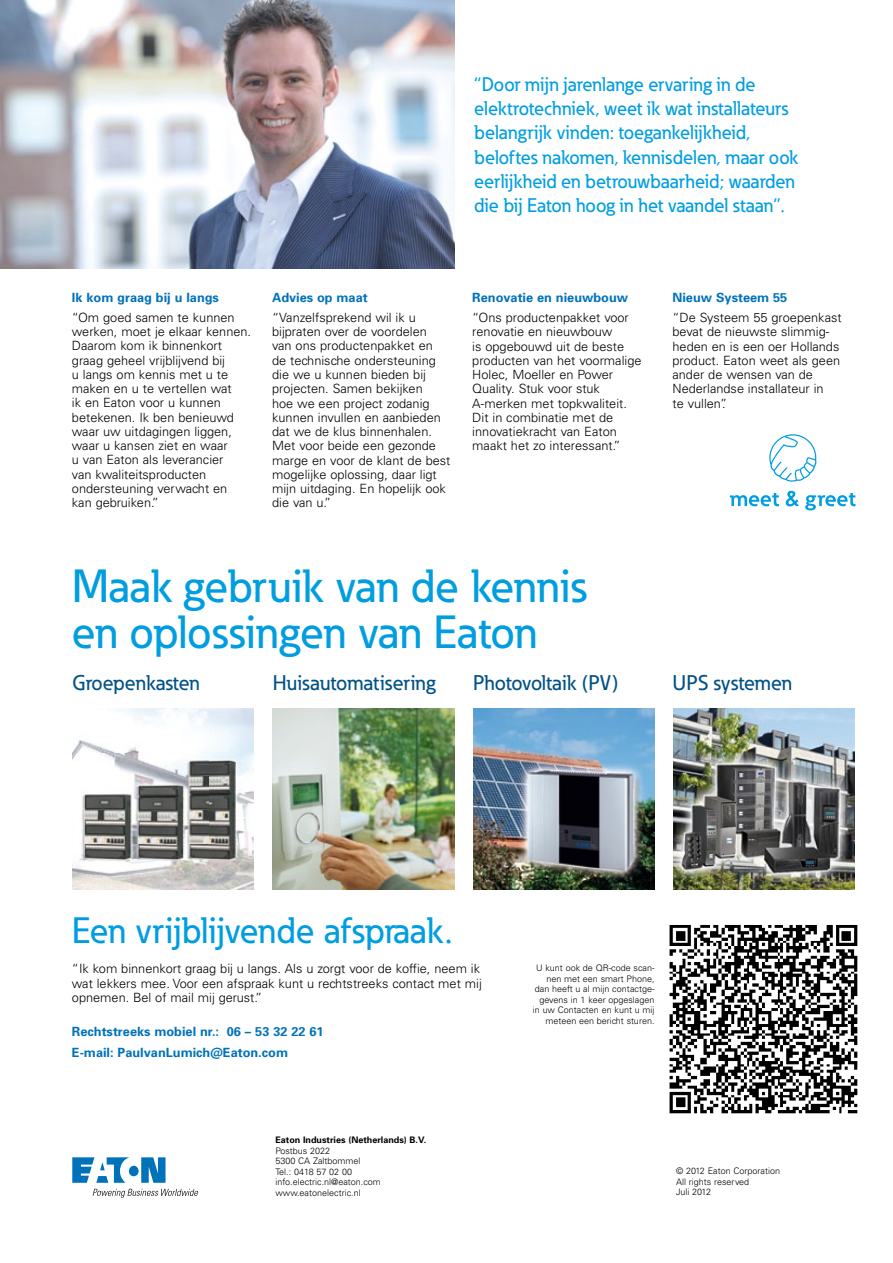
<style>
.page{position:relative;width:893px;height:1263px;background:#fff}
.page>*{position:absolute;margin:0;border:0;box-sizing:border-box;transform-origin:0 0}
.t1{font:500 45.9px/45.9px "Eaton";color:#009ee0}
.t2{font:500 36.3px "Eaton";color:#009ee0}
.t3{font:500 21px "Eaton";color:#005187}
.t4{font:500 19.5px/24px "Eaton";color:#009ee0}
.t5{font:300 12.75px/14.2px "Univers CE";color:#000}
.t6{font:700 12.75px/20.2px "Univers";color:#0072ba}
.t7{font:300 9px/10.5px "Univers CE";color:#000}
.t8{font:700 9px "Univers";color:#000}
</style>
<div class="page">
<svg style="left:72px;top:1157px;width:94px;height:26px"></svg>
<svg style="left:93px;top:1189px;width:105px;height:9px"></svg>
<img style="left:72px;top:708px;width:182px;height:182px">
<img style="left:473px;top:708px;width:182px;height:182px">
<img style="left:272px;top:708px;width:182px;height:182px">
<img style="left:673px;top:708px;width:182px;height:182px">
<img style="left:0;top:0;width:454px;height:269px">
<img style="left:669px;top:925px;width:189px;height:189px">
<svg style="left:769px;top:434px;width:48px;height:48px"></svg>
<svg style="left:730px;top:491px;width:125px;height:19px"></svg>
<p class="t4" style="left:474px;top:73px;width:326px">“Door mijn jarenlange ervaring in de elektrotechniek, weet ik wat installateurs belangrijk vinden: toegankelijkheid, beloftes nakomen, kennisdelen, maar ook eerlijkheid en betrouwbaarheid; waarden die bij Eaton hoog in het vaandel staan”.</p>
<p class="t6" style="left:72px;top:287px;width:149px">Ik kom graag bij u langs</p>
<p class="t5" style="left:72px;top:310px;width:181px">“Om goed samen te kunnen werken, moet je elkaar kennen.<br>Daarom kom ik binnenkort graag geheel vrijblijvend bij<br>u langs om kennis met u te maken en u te vertellen wat<br>ik en Eaton voor u kunnen betekenen. Ik ben benieuwd waar uw uitdagingen liggen, waar u kansen ziet en waar<br>u van Eaton als leverancier<br>van kwaliteitsproducten ondersteuning verwacht en<br>kan gebruiken.”</p>
<p class="t6" style="left:272px;top:287px;width:97px">Advies op maat</p>
<p class="t5" style="left:272px;top:311px;width:180px">“Vanzelfsprekend wil ik u bijpraten over de voordelen<br>van ons productenpakket en<br>de technische ondersteuning die we u kunnen bieden bij projecten. Samen bekijken<br>hoe we een project zodanig kunnen invullen en aanbieden dat we de klus binnenhalen.<br>Met voor beide een gezonde marge en voor de klant de best mogelijke oplossing, daar ligt mijn uitdaging. En hopelijk ook die van u.”</p>
<p class="t6" style="left:472px;top:287px;width:157px">Renovatie en nieuwbouw</p>
<p class="t5" style="left:472px;top:311px;width:171px">“Ons productenpakket voor renovatie en nieuwbouw<br>is opgebouwd uit de beste producten van het voormalige<br>Holec, Moeller en Power<br>Quality. Stuk voor stuk<br>A-merken met topkwaliteit.<br>Dit in combinatie met de innovatiekracht van Eaton maakt het zo interessant.”</p>
<p class="t6" style="left:672px;top:287px;width:116px">Nieuw Systeem 55</p>
<p class="t5" style="left:672px;top:311px;width:171px">“De Systeem 55 groepenkast bevat de nieuwste slimmig&shy;heden en is een oer Hollands product. Eaton weet als geen ander de wensen van de<br>Nederlandse installateur in<br>te vullen”.</p>
<h1 class="t1" style="left:72px;top:562px;width:516px">Maak gebruik van de kennis en oplossingen van Eaton</h1>
<h3 class="t3" style="left:72px;top:670px;width:129px">Groepenkasten</h3>
<h3 class="t3" style="left:273px;top:670px;width:164px">Huisautomatisering</h3>
<h3 class="t3" style="left:473px;top:670px;width:147px">Photovoltaik (PV)</h3>
<h3 class="t3" style="left:672px;top:670px;width:121px">UPS systemen</h3>
<h2 class="t2" style="left:72px;top:908px;width:382px">Een vrijblijvende afspraak.</h2>
<p class="t5" style="left:72px;top:962px;width:411px">“Ik kom binnenkort graag bij u langs. Als u zorgt voor de koffie, neem ik wat lekkers mee. Voor een afspraak kunt u rechtstreeks contact met mij opnemen. Bel of mail mij gerust.”</p>
<p class="t6" style="left:72px;top:1021px;width:253px">Rechtstreeks mobiel nr.: 06 – 53 32 22 61<br>E-mail: PaulvanLumich@Eaton.com</p>
<p class="t8" style="left:275px;top:1134px;width:152px">Eaton Industries (Netherlands) B.V.</p>
<p class="t7" style="left:275px;top:1145px;width:107px">Postbus 2022<br>5300 CA Zaltbommel<br>Tel.: 0418 57 02 00 info.electric.nl@eaton.com www.eatonelectric.nl</p>
<p class="t7" style="left:533px;top:963px;width:123px;text-align:right">U kunt ook de QR-code scan&shy;nen met een smart Phone, dan heeft u al mijn contactge&shy;gevens in 1 keer opgeslagen in uw Contacten en kunt u mij meteen een bericht sturen.</p>
<p class="t7" style="left:676px;top:1166px;width:105px">© 2012 Eaton Corporation<br>All rights reserved<br>Juli 2012</p>
</div>
